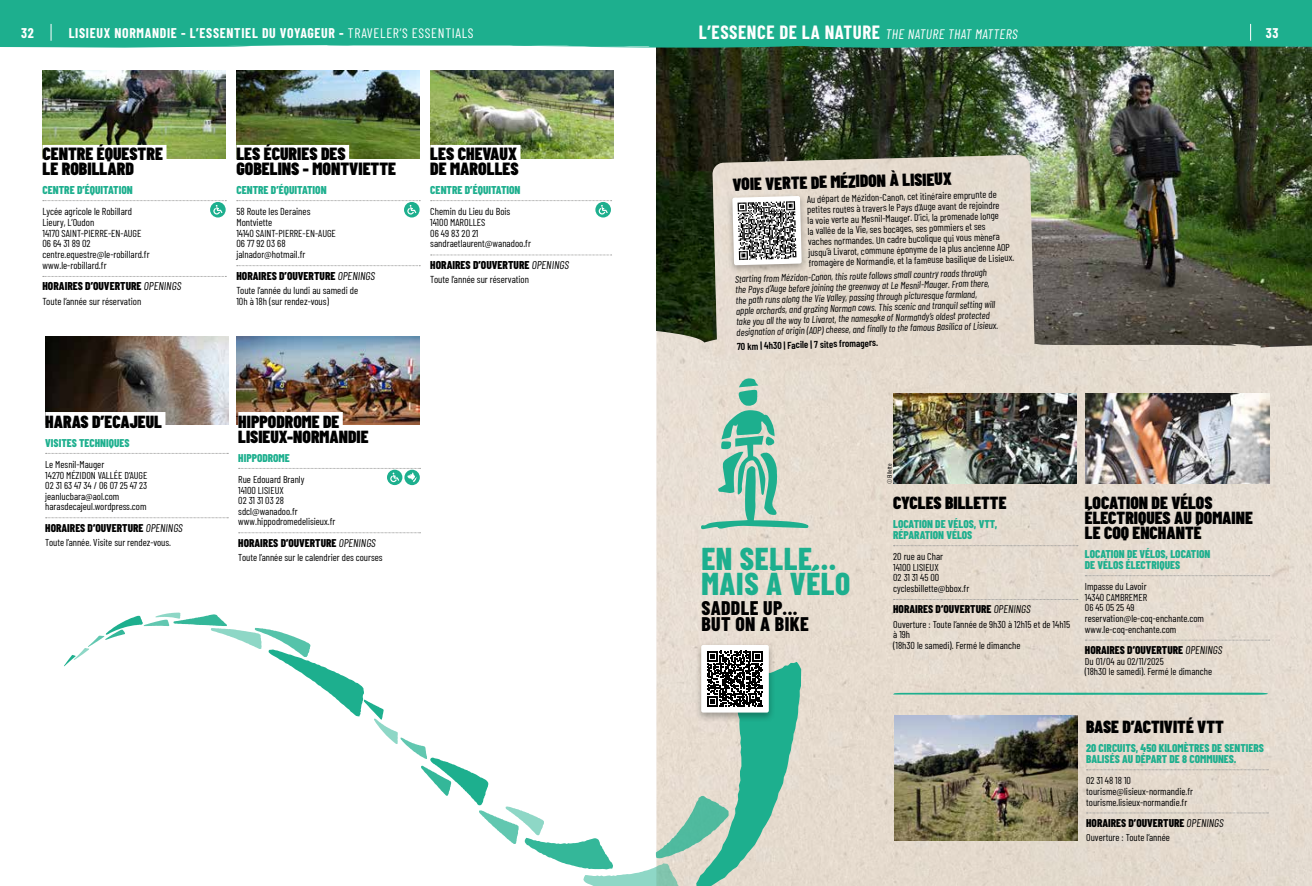
<style>
.page{position:relative;width:1312px;height:886px;background:#fff}
.page>*{position:absolute;margin:0;border:0;box-sizing:border-box;transform-origin:0 0}
.t1{font:800 31.5px/25.2px "Barlow Condensed";letter-spacing:.02em;color:#1daf8e}
.t2{font:800 19.75px/16.4px "Barlow Condensed";letter-spacing:.02em;color:#000}
.t3{font:900 17.62px/15.1px "Barlow Condensed";color:#000}
.t4{font:900 17.5px/15px "Barlow Condensed";color:#000}
.t5{font:700 13.75px "Barlow Condensed";letter-spacing:.05em;color:#fff}
.t6{font:italic 13.75px "Barlow Condensed";letter-spacing:.03em;color:#fff}
.t7{font:800 11.38px "Barlow Condensed";color:#000}
.t8{font:800 11.38px "Barlow Condensed";color:#1daf8e}
.t9{font:800 11.25px/11.2px "Barlow Condensed";color:#1daf8e}
.t10{font:800 11.25px "Barlow Condensed";color:#000}
.t11{font:10.12px/10.8px "Barlow Condensed";color:#000}
.t12{font:10px/10.6px "Barlow Condensed";color:#000}
.t13{font:italic 10px/10.6px "Barlow Condensed";color:#000}
.t14{font:600 10px "Barlow Condensed";color:#000}
.t15{font:6.25px "Barlow Condensed";color:#000}
.s1{font-weight:400}
.s2{font-weight:700;font-style:normal;font-size:18.75px}
.s3{font-weight:400;font-style:italic}
</style>
<div class="page">
<img style="left:42px;top:71px;width:184px;height:88px">
<img style="left:236px;top:71px;width:183px;height:88px">
<img style="left:45px;top:337px;width:183px;height:88px">
<img style="left:430px;top:71px;width:183px;height:88px">
<img style="left:236px;top:337px;width:184px;height:88px">
<div style="left:656px;top:347px;width:655px;height:539px;background:#e6dbcf"></div>
<img style="left:656px;top:49px;width:655px;height:298px">
<div style="left:42px;top:145px;width:124px;height:40px;background:#fff"></div>
<svg style="left:43px;top:276px;width:183px;height:1px"></svg>
<svg style="left:210px;top:202px;width:16px;height:15px"></svg>
<svg style="left:43px;top:200px;width:183px;height:14px"></svg>
<div style="left:236px;top:145px;width:113px;height:40px;background:#fff"></div>
<svg style="left:237px;top:265px;width:183px;height:1px"></svg>
<svg style="left:404px;top:202px;width:15px;height:15px"></svg>
<svg style="left:237px;top:200px;width:183px;height:14px"></svg>
<div style="left:430px;top:145px;width:90px;height:40px;background:#fff"></div>
<svg style="left:430px;top:255px;width:181px;height:1px"></svg>
<svg style="left:595px;top:202px;width:16px;height:15px"></svg>
<svg style="left:430px;top:200px;width:181px;height:14px"></svg>
<svg style="left:893px;top:545px;width:184px;height:1px"></svg>
<svg style="left:893px;top:599px;width:184px;height:1px"></svg>
<svg style="left:1084px;top:575px;width:185px;height:1px"></svg>
<svg style="left:1084px;top:640px;width:185px;height:1px"></svg>
<svg style="left:1086px;top:769px;width:181px;height:1px"></svg>
<svg style="left:1086px;top:812px;width:181px;height:1px"></svg>
<div style="left:45px;top:412px;width:120px;height:42px;background:#fff"></div>
<svg style="left:46px;top:453px;width:182px;height:1px"></svg>
<svg style="left:46px;top:517px;width:182px;height:1px"></svg>
<div style="left:238px;top:412px;width:105px;height:42px;background:#fff"></div>
<svg style="left:238px;top:532px;width:182px;height:1px"></svg>
<svg style="left:387px;top:470px;width:15px;height:15px"></svg>
<svg style="left:404px;top:470px;width:16px;height:15px"></svg>
<svg style="left:238px;top:468px;width:182px;height:14px"></svg>
<div style="left:712px;top:155px;width:322px;height:206px;background:#e5dace"></div>
<img style="left:893px;top:394px;width:183px;height:89px">
<img style="left:1085px;top:394px;width:183px;height:89px">
<img style="left:894px;top:716px;width:183px;height:125px">
<svg style="left:700px;top:377px;width:108px;height:152px;background:#b5d1c0"></svg>
<svg style="left:892px;top:693px;width:375px;height:2px"></svg>
<div style="left:725px;top:193px;width:82px;height:82px;background:#000;opacity:.3"></div>
<svg style="left:732px;top:196px;width:69px;height:69px"></svg>
<svg style="left:64px;top:611px;width:738px;height:275px"></svg>
<svg style="left:656px;top:41px;width:655px;height:8px"></svg>
<svg style="left:0;top:41px;width:1308px;height:7px;background:#3bb094"></svg>
<div style="left:0;top:0;width:1311px;height:41px;background:#1daf8e"></div>
<h3 class="t5" style="left:21px;top:23px;width:14px">32</h3>
<h3 class="t5" style="left:69px;top:23px;width:406px">LISIEUX NORMANDIE - L’ESSENTIEL DU VOYAGEUR - <span class="s1">TRAVELER’S ESSENTIALS</span></h3>
<h3 class="t6" style="left:698px;top:25px;width:320px"><span class="s2">L’ESSENCE DE LA NATURE</span> THE NATURE THAT MATTERS</h3>
<h3 class="t5" style="left:1265px;top:23px;width:14px">33</h3>
<h3 class="t3" style="left:42px;top:146px;width:122px">CENTRE ÉQUESTRE<br>LE ROBILLARD</h3>
<p class="t8" style="left:42px;top:182px;width:92px">CENTRE D’ÉQUITATION</p>
<p class="t11" style="left:42px;top:205px;width:109px">Lycée agricole le Robillard<br>Lieury, L’Oudon<br>14170 SAINT-PIERRE-EN-AUGE<br>06 64 31 89 02 centre.equestre@le-robillard.fr www.le-robillard.fr</p>
<p class="t7" style="left:42px;top:278px;width:140px">HORAIRES D’OUVERTURE <span class="s3">OPENINGS</span></p>
<p class="t11" style="left:42px;top:295px;width:100px">Toute l’année sur réservation</p>
<h3 class="t4" style="left:45px;top:414px;width:118px">HARAS D’ECAJEUL</h3>
<p class="t9" style="left:45px;top:436px;width:86px">VISITES TECHNIQUES</p>
<p class="t12" style="left:45px;top:458px;width:104px">Le Mesnil-Mauger<br>14270 MÉZIDON VALLÉE D’AUGE<br>02 31 63 47 34 / 06 07 25 47 23 jeanlucbara@aol.com harasdecajeul.wordpress.com</p>
<p class="t10" style="left:45px;top:520px;width:139px">HORAIRES D’OUVERTURE <span class="s3">OPENINGS</span></p>
<p class="t12" style="left:45px;top:536px;width:127px">Toute l’année. Visite sur rendez-vous.</p>
<h3 class="t3" style="left:236px;top:146px;width:161px">LES ÉCURIES DES<br>GOBELINS - MONTVIETTE</h3>
<p class="t8" style="left:236px;top:182px;width:92px">CENTRE D’ÉQUITATION</p>
<p class="t11" style="left:236px;top:205px;width:101px">58 Route les Deraines<br>Montviette<br>14140 SAINT-PIERRE-EN-AUGE<br>06 77 92 03 68 jalnador@hotmail.fr</p>
<p class="t7" style="left:236px;top:267px;width:140px">HORAIRES D’OUVERTURE <span class="s3">OPENINGS</span></p>
<p class="t11" style="left:236px;top:284px;width:123px">Toute l’année du lundi au samedi de<br>10h à 18h (sur rendez-vous)</p>
<h3 class="t3" style="left:430px;top:146px;width:90px">LES CHEVAUX<br>DE MAROLLES</h3>
<p class="t8" style="left:430px;top:182px;width:92px">CENTRE D’ÉQUITATION</p>
<p class="t11" style="left:430px;top:205px;width:102px">Chemin du Lieu du Bois<br>14100 MAROLLES<br>06 49 83 20 21 sandraetlaurent@wanadoo.fr</p>
<p class="t7" style="left:430px;top:257px;width:140px">HORAIRES D’OUVERTURE <span class="s3">OPENINGS</span></p>
<p class="t11" style="left:430px;top:273px;width:100px">Toute l’année sur réservation</p>
<h3 class="t4" style="left:238px;top:414px;width:132px">HIPPODROME DE<br>LISIEUX-NORMANDIE</h3>
<p class="t9" style="left:238px;top:451px;width:53px">HIPPODROME</p>
<p class="t12" style="left:238px;top:473px;width:99px">Rue Edouard Branly<br>14100 LISIEUX<br>02 31 31 03 28 sdcl@wanadoo.fr www.hippodromedelisieux.fr</p>
<p class="t10" style="left:238px;top:535px;width:139px">HORAIRES D’OUVERTURE <span class="s3">OPENINGS</span></p>
<p class="t12" style="left:238px;top:551px;width:146px">Toute l’année sur le calendrier des courses</p>
<h3 class="t4" style="left:732px;top:177px;width:220px;rotate:-2deg">VOIE VERTE DE MÉZIDON À LISIEUX</h3>
<p class="t12" style="left:806px;top:192px;width:208px;rotate:-1deg">Au départ de Mézidon-Canon, cet itinéraire emprunte de petites routes à travers le Pays d’Auge avant de rejoindre<br>la voie verte au Mesnil-Mauger. D’ici, la promenade longe<br>la vallée de la Vie, ses bocages, ses pommiers et ses<br>vaches normandes. Un cadre bucolique qui vous mènera jusqu’à Livarot, commune éponyme de la plus ancienne AOP fromagère de Normandie, et la fameuse basilique de Lisieux.</p>
<p class="t13" style="left:735px;top:272px;width:263px;rotate:-1deg">Starting from Mézidon-Canon, this route follows small country roads through the Pays d’Auge before joining the greenway at Le Mesnil-Mauger. From there, the path runs along the Vie Valley, passing through picturesque farmland,<br>apple orchards, and grazing Norman cows. This scenic and tranquil setting will take you all the way to Livarot, the namesake of Normandy’s oldest protected designation of origin (AOP) cheese, and fi nally to the famous Basilica of Lisieux.</p>
<p class="t14" style="left:736px;top:339px;width:143px;rotate:-1deg">70 km | 4h30 | Facile | 7 sites fromagers.</p>
<h1 class="t1" style="left:701px;top:544px;width:150px">EN SELLE...<br>MAIS À VÉLO</h1>
<h2 class="t2" style="left:701px;top:599px;width:109px">SADDLE UP...<br>BUT ON A BIKE</h2>
<p class="t15" style="left:885px;top:483px;width:21px;rotate:-90deg">©Billette</p>
<h3 class="t4" style="left:893px;top:495px;width:115px">CYCLES BILLETTE</h3>
<p class="t9" style="left:893px;top:517px;width:106px">LOCATION DE VÉLOS, VTT,<br>RÉPARATION VÉLOS</p>
<p class="t12" style="left:893px;top:550px;width:78px">20 rue au Char<br>14100 LISIEUX<br>02 31 31 45 00 cyclesbillette@bbox.fr</p>
<p class="t10" style="left:893px;top:601px;width:139px">HORAIRES D’OUVERTURE <span class="s3">OPENINGS</span></p>
<p class="t12" style="left:893px;top:618px;width:178px">Ouverture : Toute l’année de 9h30 à 12h15 et de 14h15 à 19h<br>(18h30 le samedi). Fermé le dimanche</p>
<h3 class="t4" style="left:1084px;top:495px;width:169px">LOCATION DE VÉLOS<br>ÉLECTRIQUES AU DOMAINE<br>LE COQ ENCHANTÉ</h3>
<p class="t9" style="left:1084px;top:547px;width:127px">LOCATION DE VÉLOS, LOCATION<br>DE VÉLOS ÉLECTRIQUES</p>
<p class="t12" style="left:1084px;top:580px;width:121px">Impasse du Lavoir<br>14340 CAMBREMER<br>06 45 05 25 49 reservation@le-coq-enchante.com www.le-coq-enchante.com</p>
<p class="t10" style="left:1084px;top:642px;width:139px">HORAIRES D’OUVERTURE <span class="s3">OPENINGS</span></p>
<p class="t12" style="left:1084px;top:655px;width:129px">Du 01/04 au 02/11/2025<br>(18h30 le samedi). Fermé le dimanche</p>
<h3 class="t4" style="left:1085px;top:719px;width:139px">BASE D’ACTIVITÉ VTT</h3>
<p class="t9" style="left:1085px;top:741px;width:179px">20 CIRCUITS, 450 KILOMÈTRES DE SENTIERS<br>BALISÉS AU DÉPART DE 8 COMMUNES.</p>
<p class="t12" style="left:1085px;top:775px;width:108px">02 31 48 18 10 tourisme@lisieux-normandie.fr tourisme.lisieux-normandie.fr</p>
<p class="t10" style="left:1085px;top:815px;width:139px">HORAIRES D’OUVERTURE <span class="s3">OPENINGS</span></p>
<p class="t12" style="left:1085px;top:831px;width:85px">Ouverture : Toute l’année</p>
</div>
